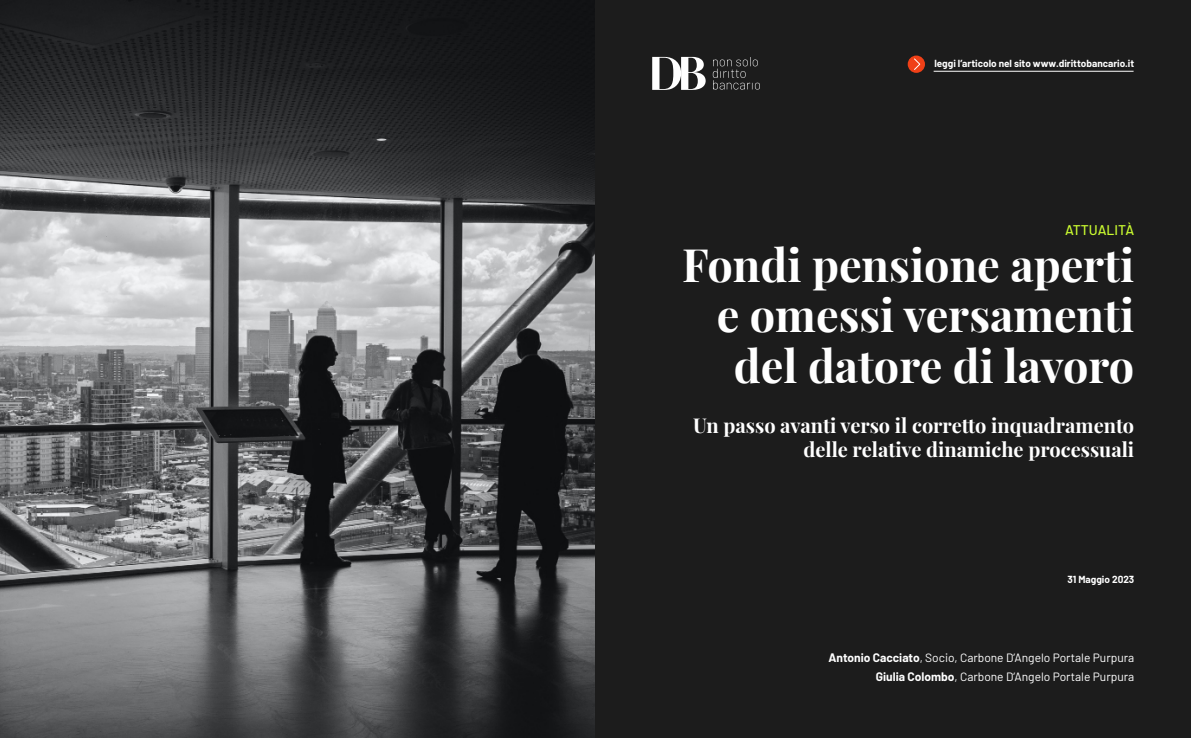
<style>
.page{position:relative;width:1191px;height:738px;background:#fff}
.page>*{position:absolute;margin:0;border:0;box-sizing:border-box;transform-origin:0 0}
.t1{font:700 45px/50px "Playfair Display";color:#fff;text-align:right}
.t2{font:700 20px/24px "Playfair Display";color:#fff;text-align:right}
.t3{font:500 14px "Barlow";color:#c9fa30}
.t4{font:12px "Barlow";color:#fff}
.t5{font:700 10px "Barlow";color:#fff}
.s1{font-weight:700}
</style>
<div class="page">
<img style="left:0;top:0;width:595px;height:737px">
<div style="left:595px;top:0;width:596px;height:737px;background:#1c1c1c"></div>
<hr style="left:933px;top:71px;width:200px;height:1px;background:#fff">
<svg style="left:907px;top:55px;width:18px;height:18px"></svg>
<svg style="left:913px;top:58px;width:7px;height:12px"></svg>
<svg style="left:713px;top:57px;width:47px;height:32px"></svg>
<svg style="left:652px;top:57px;width:53px;height:33px"></svg>
<p class="t5" style="left:934px;top:56px;width:201px">leggi l’articolo nel sito www.dirittobancario.it</p>
<p class="t3" style="left:1065px;top:220px;width:71px">ATTUALITÀ</p>
<h1 class="t1" style="left:682px;top:236px;width:454px">Fondi pensione aperti e omessi versamenti del datore di lavoro</h1>
<h2 class="t2" style="left:693px;top:411px;width:443px">Un passo avanti verso il corretto inquadramento delle relative dinamiche processuali</h2>
<p class="t5" style="left:1067px;top:571px;width:68px">31 Maggio 2023</p>
<p class="t4" style="left:828px;top:648px;width:307px"><span class="s1">Antonio Cacciato</span>, Socio, Carbone D’Angelo Portale Purpura</p>
<p class="t4" style="left:876px;top:667px;width:260px"><span class="s1">Giulia Colombo</span>, Carbone D’Angelo Portale Purpura</p>
</div>
